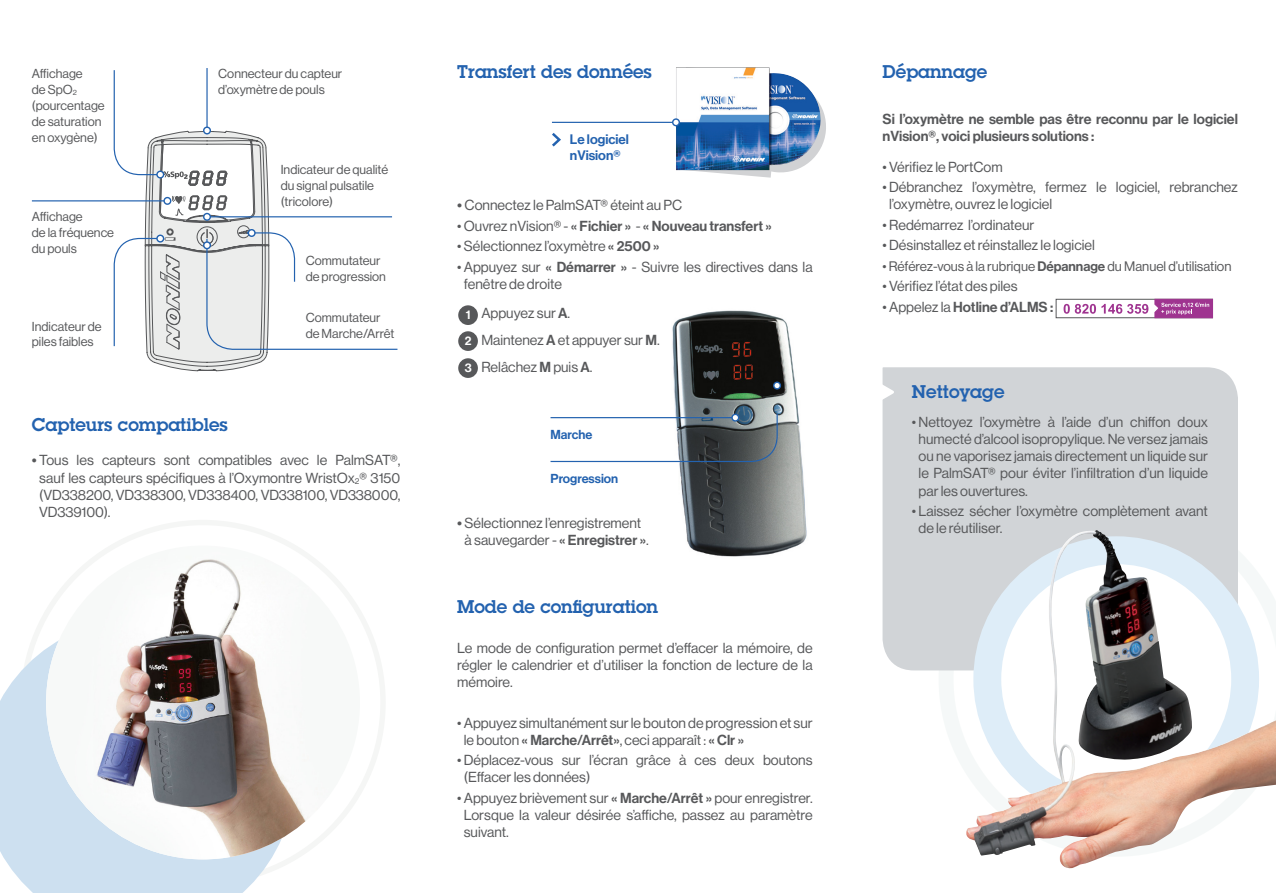
<style>
.page{position:relative;width:1276px;height:893px;background:#fff}
.page>*{position:absolute;margin:0;border:0;box-sizing:border-box;transform-origin:0 0}
.t1{font:600 18px "Lubalin Graph";color:#2362af}
.t2{font:14.25px/17.1px "N Haas Grotesk DS Std 55 Rg";color:#57585a}
.t3{font:14.25px/17.1px "N Haas Grotesk DS Std 65 Md";color:#57585a}
.t4{font:13.5px "N Haas Grotesk DS Std 55 Rg";color:#57585a}
.t5{font:13.5px "N Haas Grotesk DS Std 65 Md";color:#2362af}
.t6{font:12.75px/15.9px "N Haas Grotesk DS Std 55 Rg";color:#57585a}
.t7{font:12.75px "N Haas Grotesk DS Std 65 Md";color:#2362af}
.t8{font:12.3px "N Haas Grotesk DS Std 65 Md";color:#fff}
.s1{font-family:"N Haas Grotesk DS Std 65 Md"}
.s2{font-style:inherit}
.s3{font-family:"N Haas Grotesk DS Std 55 Rg"}
</style>
<div class="page">
<div style="left:882px;top:367px;width:356px;height:303px;background:#d1d4d7"></div>
<img style="left:965px;top:526px;width:311px;height:343px">
<img style="left:672px;top:310px;width:135px;height:247px">
<div style="left:458px;top:305px;width:20px;height:20px;background:#57585a;border-radius:50%"></div>
<div style="left:458px;top:331px;width:20px;height:20px;background:#57585a;border-radius:50%"></div>
<div style="left:458px;top:358px;width:20px;height:20px;background:#57585a;border-radius:50%"></div>
<div style="left:1055px;top:299px;width:157px;height:19px;border:1px solid #57585a"></div>
<svg style="left:1063px;top:304px;width:85px;height:10px"></svg>
<svg style="left:1154px;top:299px;width:59px;height:19px"></svg>
<hr style="left:32px;top:200px;width:135px;height:1px;background:#2362af">
<hr style="left:552px;top:122px;width:171px;height:1px;background:#2362af">
<hr style="left:206px;top:68px;width:2px;height:62px;background:#2362af">
<svg style="left:550px;top:413px;width:228px;height:50px"></svg>
<svg style="left:112px;top:69px;width:286px;height:303px"></svg>
<div style="left:248px;top:230px;width:7px;height:6px;background:#fff;border-radius:50%"></div>
<div style="left:248px;top:229px;width:8px;height:8px;border:1px solid #2362af;border-radius:50%"></div>
<svg style="left:157px;top:235px;width:7px;height:7px"></svg>
<div style="left:156px;top:235px;width:8px;height:8px;border:1px solid #2362af;border-radius:50%"></div>
<div style="left:774px;top:382px;width:6px;height:7px;background:#fff;border-radius:50%"></div>
<div style="left:773px;top:382px;width:8px;height:8px;border:1px solid #2362af;border-radius:50%"></div>
<svg style="left:157px;top:171px;width:7px;height:7px"></svg>
<div style="left:156px;top:171px;width:8px;height:8px;border:1px solid #2362af;border-radius:50%"></div>
<div style="left:204px;top:242px;width:6px;height:7px;background:#fff;border-radius:50%"></div>
<div style="left:203px;top:241px;width:8px;height:8px;border:1px solid #2362af;border-radius:50%"></div>
<svg style="left:0;top:640px;width:293px;height:253px;background:#d3e4f1"></svg>
<img style="left:46px;top:546px;width:314px;height:313px;border-radius:157px">
<svg style="left:552px;top:133px;width:9px;height:14px"></svg>
<svg style="left:677px;top:111px;width:149px;height:67px"></svg>
<img style="left:676px;top:67px;width:147px;height:103px">
<svg style="left:732px;top:414px;width:6px;height:7px"></svg>
<div style="left:731px;top:414px;width:8px;height:8px;border:1px solid #2362af;border-radius:50%"></div>
<div style="left:673px;top:119px;width:6px;height:7px;background:#fff;border-radius:50%"></div>
<div style="left:672px;top:118px;width:8px;height:8px;border:1px solid #2362af;border-radius:50%"></div>
<svg style="left:882px;top:381px;width:16px;height:23px"></svg>
<p class="t6" style="left:32px;top:66px;width:74px">Affichage<br>de SpO<sub>2 </sub>(pourcentage de saturation en oxygène)</p>
<p class="t6" style="left:32px;top:209px;width:84px">Affichage<br>de la fréquence du pouls</p>
<p class="t6" style="left:32px;top:318px;width:71px">Indicateur de piles faibles</p>
<p class="t6" style="left:218px;top:66px;width:126px">Connecteur du capteur d’oxymètre de pouls</p>
<p class="t6" style="left:281px;top:162px;width:109px">Indicateur de qualité du signal pulsatile (tricolore)</p>
<p class="t6" style="left:306px;top:253px;width:82px">Commutateur de progression</p>
<p class="t6" style="left:306px;top:310px;width:90px">Commutateur de Marche/Arrêt</p>
<p class="t1" style="left:32px;top:413px;width:197px">Capteurs compatibles</p>
<p class="t2" style="left:39px;top:452px;width:362px;text-align:justify;text-indent:-7px"><span class="s1">•</span> Tous les capteurs sont compatibles avec le PalmSAT®, sauf les capteurs spécifiques à l’Oxymontre WristOx<sub>2</sub>® 3150 (<span class="s2">VD338200, VD338300, VD338400, VD338100, VD338000, VD339100)</span>.</p>
<p class="t1" style="left:457px;top:60px;width:196px">Transfert des données</p>
<p class="t1" style="left:882px;top:60px;width:106px">Dépannage</p>
<p class="t5" style="left:570px;top:132px;width:61px">Le logiciel</p>
<p class="t5" style="left:570px;top:148px;width:52px">nVision®</p>
<p class="t2" style="left:457px;top:197px;width:226px"><span class="s1">•</span> Connectez le PalmSAT® éteint au PC</p>
<p class="t3" style="left:457px;top:217px;width:316px"><span class="s3">• Ouvrez nVision® -</span> « Fichier » <span class="s3">-</span> « Nouveau transfert »</p>
<p class="t2" style="left:457px;top:238px;width:204px">• Sélectionnez l’oxymètre <span class="s1">« 2500 »</span></p>
<p class="t2" style="left:464px;top:258px;width:350px;text-indent:-7px">• Appuyez sur <span class="s1">« Démarrer »</span> - Suivre les directives dans la fenêtre de droite</p>
<p class="t8" style="left:466px;top:308px;width:6px">1</p>
<p class="t2" style="left:481px;top:305px;width:90px">Appuyez sur <span class="s1">A</span>.</p>
<p class="t8" style="left:465px;top:334px;width:8px">2</p>
<p class="t2" style="left:481px;top:332px;width:180px">Maintenez <span class="s1">A</span> et appuyer sur <span class="s1">M</span>.</p>
<p class="t8" style="left:465px;top:361px;width:8px">3</p>
<p class="t2" style="left:481px;top:359px;width:113px">Relâchez <span class="s1">M</span> puis <span class="s1">A</span>.</p>
<p class="t7" style="left:550px;top:427px;width:43px">Marche</p>
<p class="t7" style="left:550px;top:471px;width:69px">Progression</p>
<p class="t2" style="left:457px;top:514px;width:193px;text-align:center"><span class="s1">•</span> Sélectionnez l’enregistrement à sauvegarder - <span class="s1">« Enregistrer »</span>.</p>
<p class="t1" style="left:457px;top:594px;width:202px">Mode de configuration</p>
<p class="t2" style="left:457px;top:639px;width:357px;text-align:justify">Le mode de configuration permet d’effacer la mémoire, de régler le calendrier et d’utiliser la fonction de lecture de la mémoire.</p>
<p class="t2" style="left:464px;top:714px;width:350px;text-indent:-7px">• Appuyez simultanément sur le bouton de progression et sur le bouton <span class="s1">« Marche/Arrêt»</span>, ceci apparaît : <span class="s1">« Clr »</span></p>
<p class="t2" style="left:464px;top:752px;width:350px;text-indent:-7px">• Déplacez-vous sur l’écran grâce à ces deux boutons (Effacer les données)</p>
<p class="t2" style="left:464px;top:789px;width:350px;text-align:justify;text-indent:-7px">• Appuyez brièvement sur <span class="s1">« Marche/Arrêt »</span> pour enregistrer.<br>Lorsque la valeur désirée s’affiche, passez au paramètre suivant.</p>
<p class="t3" style="left:882px;top:111px;width:357px">Si l’oxymètre ne semble pas être reconnu par le logiciel nVision®, voici plusieurs solutions :</p>
<p class="t2" style="left:882px;top:158px;width:122px">• Vérifiez le PortCom</p>
<p class="t2" style="left:889px;top:179px;width:350px;text-indent:-7px">• Débranchez l’oxymètre, fermez le logiciel, rebranchez l’oxymètre, ouvrez le logiciel</p>
<p class="t2" style="left:882px;top:216px;width:153px">• Redémarrez l’ordinateur</p>
<p class="t2" style="left:882px;top:237px;width:214px">• Désinstallez et réinstallez le logiciel</p>
<p class="t4" style="left:882px;top:258px;width:350px">• Référez-vous à la rubrique <span class="s1">Dépannage</span> du Manuel d’utilisation</p>
<p class="t2" style="left:882px;top:278px;width:137px">• Vérifiez l’état des piles</p>
<p class="t3" style="left:882px;top:298px;width:172px"><span class="s3">• Appelez la</span> Hotline d’ALMS :</p>
<p class="t1" style="left:912px;top:380px;width:94px">Nettoyage</p>
<p class="t2" style="left:918px;top:414px;width:291px;text-align:justify;text-indent:-7px">• Nettoyez l’oxymètre à l’aide d’un chiffon doux humecté d’alcool isopropylique. Ne versez jamais ou ne vaporisez jamais directement un liquide sur le PalmSAT® pour éviter l’infiltration d’un liquide par les ouvertures.</p>
<p class="t2" style="left:918px;top:503px;width:291px;text-indent:-7px">• Laissez sécher l’oxymètre complètement avant de le réutiliser.</p>
</div>
